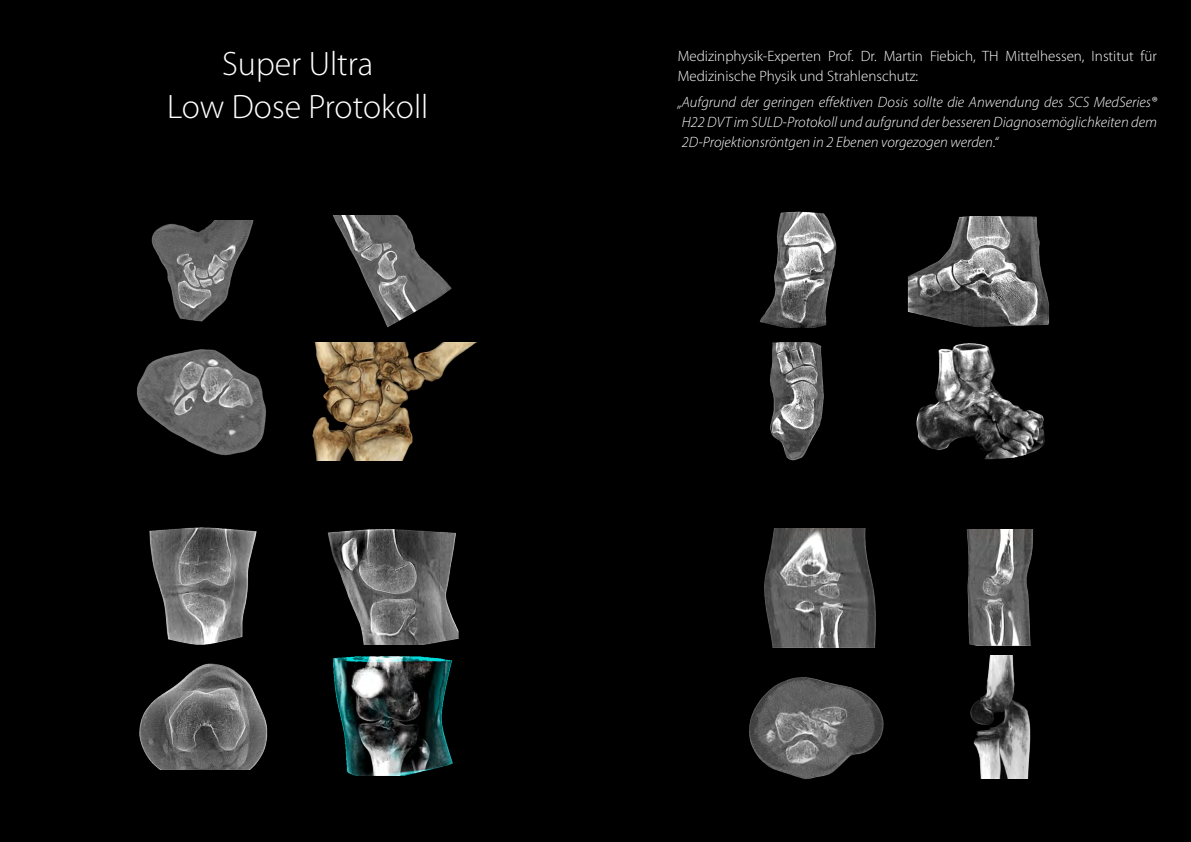
<style>
.page{position:relative;width:1191px;height:842px;background:#000}
.page>*{position:absolute;margin:0;border:0;box-sizing:border-box;transform-origin:0 0}
.t1{font:300 34px/43px "Myriad Pro";color:#fff;text-align:center}
.t2{font:italic 300 15px/20px "Myriad Pro";color:#fff;text-align:justify}
.t3{font:300 15px/20px "Myriad Pro";color:#fff}
</style>
<div class="page">
<img style="left:151px;top:220px;width:103px;height:102px">
<img style="left:333px;top:216px;width:119px;height:111px">
<img style="left:312px;top:342px;width:165px;height:119px">
<img style="left:137px;top:349px;width:129px;height:107px">
<img style="left:149px;top:527px;width:108px;height:118px">
<img style="left:328px;top:529px;width:130px;height:115px">
<img style="left:333px;top:656px;width:120px;height:119px">
<img style="left:139px;top:663px;width:129px;height:106px">
<img style="left:770px;top:342px;width:54px;height:118px">
<img style="left:916px;top:343px;width:129px;height:117px">
<img style="left:908px;top:216px;width:141px;height:111px">
<img style="left:759px;top:211px;width:78px;height:117px">
<img style="left:764px;top:528px;width:112px;height:119px">
<img style="left:966px;top:530px;width:67px;height:115px">
<img style="left:970px;top:656px;width:60px;height:123px">
<img style="left:749px;top:677px;width:135px;height:102px">
<h1 class="t1" style="left:167px;top:43px;width:263px">Super Ultra<br>Low Dose Protokoll</h1>
<p class="t3" style="left:677px;top:46px;width:481px">Medizinphysik-Experten Prof. Dr. Martin Fiebich, TH Mittelhessen, Institut für<br>Medizinische Physik und Strahlenschutz:</p>
<p class="t2" style="left:677px;top:91px;width:481px">„Aufgrund der geringen effektiven Dosis sollte die Anwendung des SCS MedSeries® H22 DVT im SULD-Protokoll und aufgrund der besseren Diagnosemöglichkeiten dem 2D-Projektionsröntgen in 2 Ebenen vorgezogen werden.“</p>
</div>
